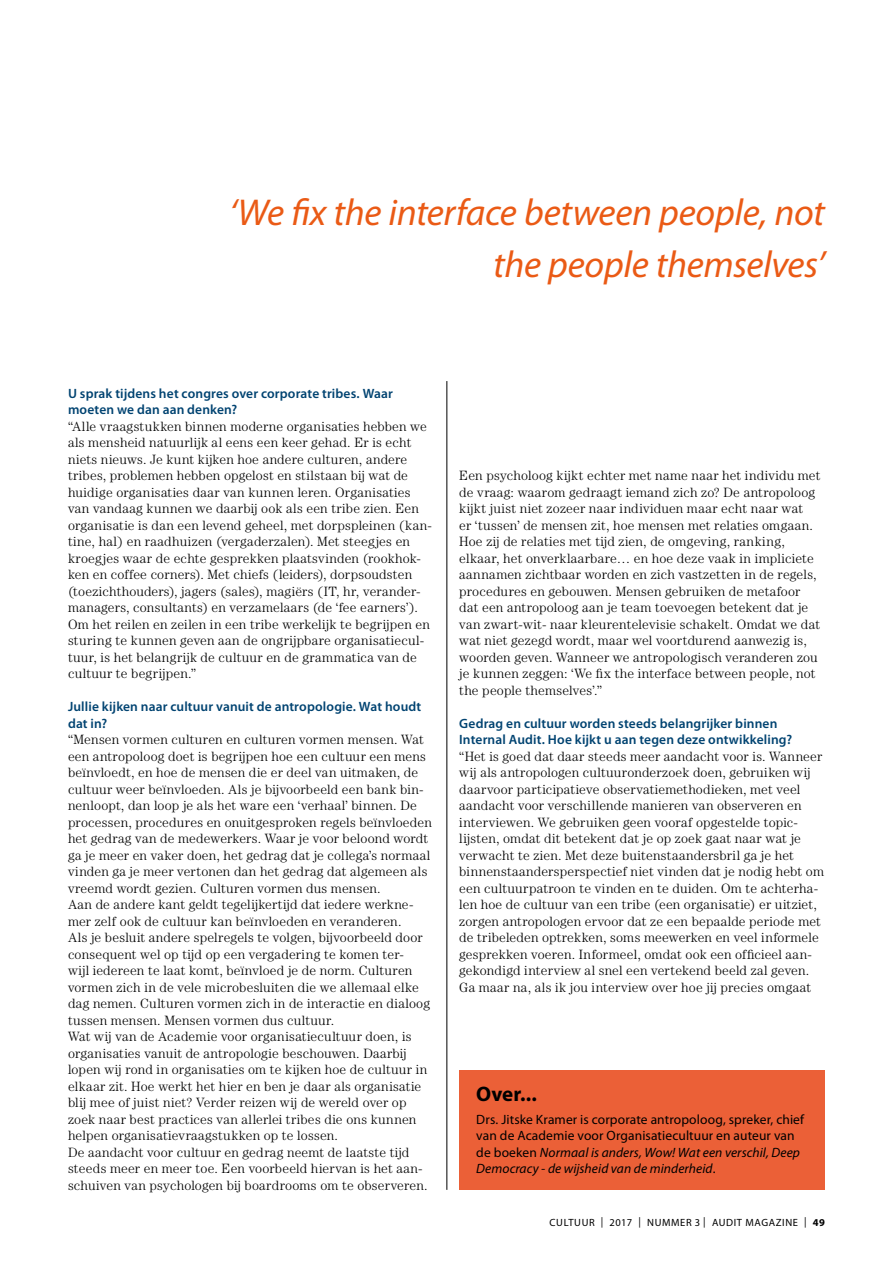
<style>
.page{position:relative;width:893px;height:1263px;background:#fff}
.page>*{position:absolute;margin:0;border:0;box-sizing:border-box;transform-origin:0 0}
.t1{font:italic 37.5px/52.5px "Myriad Pro";letter-spacing:-.01em;color:#ea5a15;text-align:right}
.t2{font:700 21px "Myriad Pro";color:#000}
.t3{font:300 13.5px/16.5px "Century LT";letter-spacing:.01em;color:#000}
.t4{font:600 13.5px/16.5px "Myriad Pro";letter-spacing:.01em;color:#004371}
.t5{font:13.5px/16.5px "Myriad Pro";letter-spacing:.01em;color:#000}
.t6{font:10.5px "Myriad Pro";letter-spacing:.06em;color:#000}
.s1{font-style:italic}
.s2{font-weight:700}
</style>
<div class="page">
<hr style="left:446px;top:381px;width:1px;height:809px;background:#000">
<div style="left:459px;top:1070px;width:366px;height:120px;background:#eb6037"></div>
<h1 class="t1" style="left:229px;top:185px;width:597px">‘We fix the interface between people, not the people themselves’</h1>
<p class="t4" style="left:68px;top:384px;width:326px">U sprak tijdens het congres over corporate tribes. Waar moeten we dan aan denken?</p>
<p class="t3" style="left:68px;top:417px;width:365px">“Alle vraagstukken binnen moderne organisaties hebben we als mensheid natuurlijk al eens een keer gehad. Er is echt niets nieuws. Je kunt kijken hoe andere culturen, andere tribes, problemen hebben opgelost en stilstaan bij wat de huidige organisaties daar van kunnen leren. Organisaties van vandaag kunnen we daarbij ook als een tribe zien. Een organisatie is dan een levend geheel, met dorpspleinen (kan&shy;tine, hal) en raadhuizen (vergaderzalen). Met steegjes en kroegjes waar de echte gesprekken plaatsvinden (rookhok&shy;ken en coffee corners). Met chiefs (leiders), dorpsoudsten (toezichthouders), jagers (sales), magiërs (IT, hr, verander&shy;managers, consultants) en verzamelaars (de ‘fee earners’).<br>Om het reilen en zeilen in een tribe werkelijk te begrijpen en sturing te kunnen geven aan de ongrijpbare organisatiecul&shy;tuur, is het belangrijk de cultuur en de grammatica van de cultuur te begrijpen.”</p>
<p class="t4" style="left:68px;top:698px;width:355px">Jullie kijken naar cultuur vanuit de antropologie. Wat houdt dat in?</p>
<p class="t3" style="left:68px;top:731px;width:365px">“Mensen vormen culturen en culturen vormen mensen. Wat een antropoloog doet is begrijpen hoe een cultuur een mens beïnvloedt, en hoe de mensen die er deel van uitmaken, de cultuur weer beïnvloeden. Als je bijvoorbeeld een bank bin&shy;nenloopt, dan loop je als het ware een ‘verhaal’ binnen. De processen, procedures en onuitgesproken regels beïnvloeden het gedrag van de medewerkers. Waar je voor beloond wordt ga je meer en vaker doen, het gedrag dat je collega’s normaal vinden ga je meer vertonen dan het gedrag dat algemeen als vreemd wordt gezien. Culturen vormen dus mensen.<br>Aan de andere kant geldt tegelijkertijd dat iedere werkne&shy;mer zelf ook de cultuur kan beïnvloeden en veranderen.<br>Als je besluit andere spelregels te volgen, bijvoorbeeld door consequent wel op tijd op een vergadering te komen ter-<br>wijl iedereen te laat komt, beïnvloed je de norm. Culturen vormen zich in de vele microbesluiten die we allemaal elke dag nemen. Culturen vormen zich in de interactie en dialoog tussen mensen. Mensen vormen dus cultuur.<br>Wat wij van de Academie voor organisatiecultuur doen, is organisaties vanuit de antropologie beschouwen. Daarbij lopen wij rond in organisaties om te kijken hoe de cultuur in elkaar zit. Hoe werkt het hier en ben je daar als organisatie blij mee of juist niet? Verder reizen wij de wereld over op zoek naar best practices van allerlei tribes die ons kunnen helpen organisatievraagstukken op te lossen.<br>De aandacht voor cultuur en gedrag neemt de laatste tijd steeds meer en meer toe. Een voorbeeld hiervan is het aan&shy;schuiven van psychologen bij boardrooms om te observeren.</p>
<p class="t3" style="left:459px;top:467px;width:363px">Een psycholoog kijkt echter met name naar het individu met de vraag: waarom gedraagt iemand zich zo? De antropoloog kijkt juist niet zozeer naar individuen maar echt naar wat<br>er ‘tussen’ de mensen zit, hoe mensen met relaties omgaan.<br>Hoe zij de relaties met tijd zien, de omgeving, ranking, elkaar, het onverklaarbare… en hoe deze vaak in impliciete aannamen zichtbaar worden en zich vastzetten in de regels, procedures en gebouwen. Mensen gebruiken de metafoor dat een antropoloog aan je team toevoegen betekent dat je van zwart-wit- naar kleurentelevisie schakelt. Omdat we dat wat niet gezegd wordt, maar wel voortdurend aanwezig is, woorden geven. Wanneer we antropologisch veranderen zou je kunnen zeggen: ‘We fix the interface between people, not the people themselves’.”</p>
<p class="t4" style="left:459px;top:714px;width:334px">Gedrag en cultuur worden steeds belangrijker binnen<br>Internal Audit. Hoe kijkt u aan tegen deze ontwikkeling?</p>
<p class="t3" style="left:459px;top:747px;width:366px">“Het is goed dat daar steeds meer aandacht voor is. Wanneer wij als antropologen cultuuronderzoek doen, gebruiken wij daarvoor participatieve observatiemethodieken, met veel aandacht voor verschillende manieren van observeren en interviewen. We gebruiken geen vooraf opgestelde topic&shy;lijsten, omdat dit betekent dat je op zoek gaat naar wat je verwacht te zien. Met deze buitenstaandersbril ga je het binnenstaandersperspectief niet vinden dat je nodig hebt om een cultuurpatroon te vinden en te duiden. Om te achterha&shy;len hoe de cultuur van een tribe (een organisatie) er uitziet, zorgen antropologen ervoor dat ze een bepaalde periode met de tribeleden optrekken, soms meewerken en veel informele gesprekken voeren. Informeel, omdat ook een officieel aan&shy;gekondigd interview al snel een vertekend beeld zal geven.<br>Ga maar na, als ik jou interview over hoe jij precies omgaat</p>
<h2 class="t2" style="left:476px;top:1080px;width:62px">Over...</h2>
<p class="t5" style="left:476px;top:1111px;width:329px">Drs. Jitske Kramer is corporate antropoloog, spreker, chief van de Academie voor Organisatiecultuur en auteur van de boeken <span class="s1">Normaal is anders, Wow! Wat een verschil, Deep Democracy - de wijsheid van de minderheid</span>.</p>
<p class="t6" style="left:550px;top:1216px;width:277px">CULTUUR | 2017 | NUMMER 3 | AUDIT MAGAZINE | <span class="s2">49</span></p>
</div>
